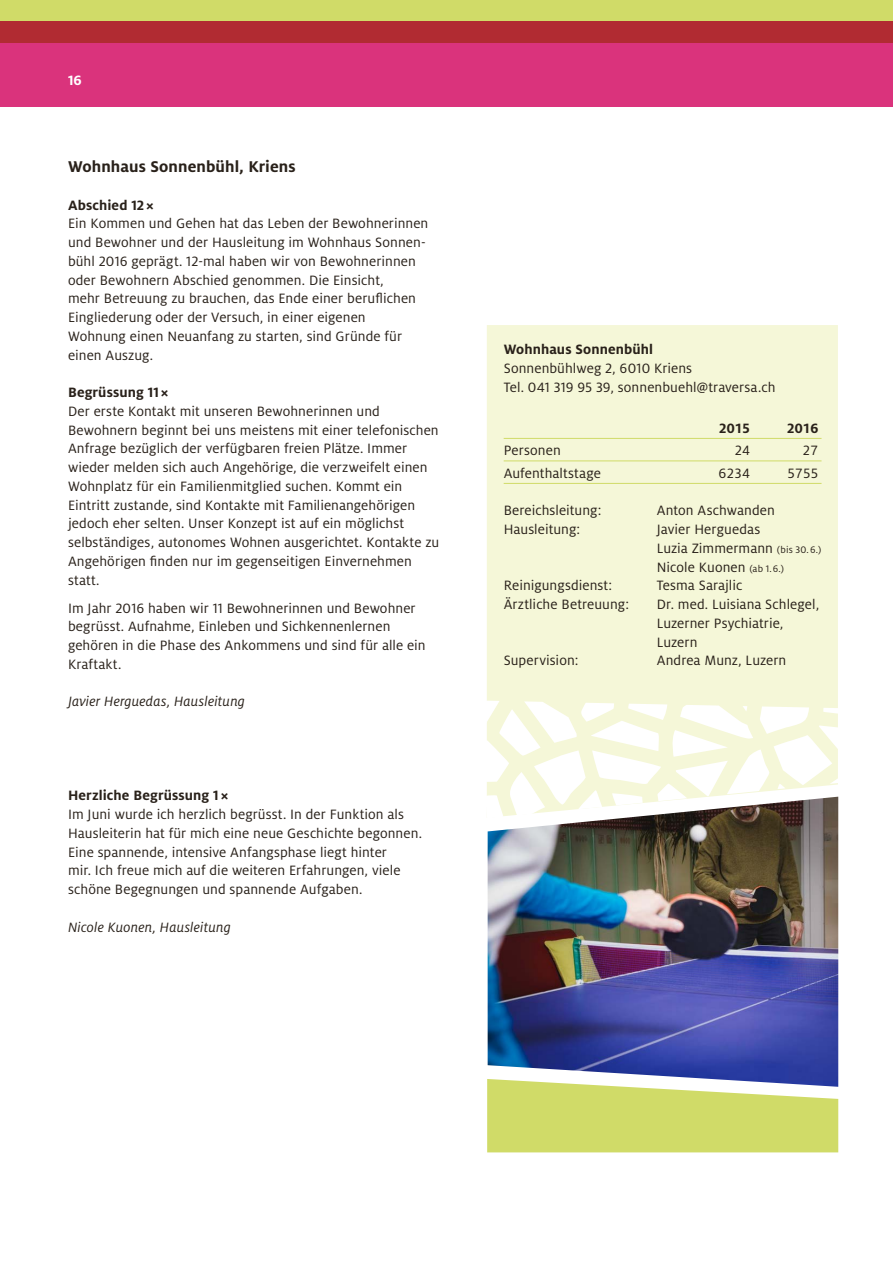
<style>
.page{position:relative;width:893px;height:1263px;background:#fff}
.page>*{position:absolute;margin:0;border:0;box-sizing:border-box;transform-origin:0 0}
.t1{font:700 17.25px "Milo OT";letter-spacing:.005em;color:#29211a}
.t2{font:15px/18.8px "Milo OT";letter-spacing:.005em;color:#29211a}
.t3{font:700 15px "Milo OT";letter-spacing:.005em;color:#29211a}
.t4{font:italic 15px "Milo OT";letter-spacing:.01em;color:#29211a}
.t5{font:700 15px "Milo OT";color:#fff}
.s1{font-size:10.5px}
</style>
<div class="page">
<div style="left:0;top:0;width:893px;height:43px;background:#d0db68"></div>
<svg style="left:0;top:21px;width:893px;height:85px;background:#cf3068"></svg>
<div style="left:487px;top:1079px;width:351px;height:73px;background:#d0db68"></div>
<img style="left:488px;top:818px;width:350px;height:269px">
<div style="left:487px;top:325px;width:351px;height:375px;background:#f5f7d8"></div>
<hr style="left:504px;top:438px;width:317px;height:1px;background:#d0db68">
<hr style="left:504px;top:460px;width:317px;height:1px;background:#d0db68">
<hr style="left:504px;top:483px;width:317px;height:1px;background:#d0db68">
<svg style="left:487px;top:700px;width:352px;height:118px"></svg>
<p class="t5" style="left:68px;top:72px;width:15px">16</p>
<p class="t1" style="left:68px;top:157px;width:229px">Wohnhaus Sonnenbühl, Kriens</p>
<p class="t3" style="left:68px;top:196px;width:87px">Abschied 12 ×</p>
<p class="t2" style="left:68px;top:214px;width:362px">Ein Kommen und Gehen hat das Leben der Bewohnerinnen und Bewohner und der Hausleitung im Wohnhaus Sonnen&shy;bühl 2016 geprägt. 12-mal haben wir von Bewohnerinnen oder Bewohnern Abschied genommen. Die Einsicht,<br>mehr Betreuung zu brauchen, das Ende einer beruflichen Eingliederung oder der Versuch, in einer eigenen<br>Wohnung einen Neuanfang zu starten, sind Gründe für einen Auszug.</p>
<p class="t3" style="left:68px;top:384px;width:102px">Begrüssung 11 ×</p>
<p class="t2" style="left:68px;top:402px;width:373px">Der erste Kontakt mit unseren Bewohnerinnen und Bewohnern beginnt bei uns meistens mit einer telefonischen Anfrage bezüglich der verfügbaren freien Plätze. Immer wieder melden sich auch Angehörige, die verzweifelt einen Wohnplatz für ein Familienmitglied suchen. Kommt ein Eintritt zustande, sind Kontakte mit Familienangehörigen jedoch eher selten. Unser Konzept ist auf ein möglichst selbständiges, autonomes Wohnen ausgerichtet. Kontakte zu Angehörigen finden nur im gegenseitigen Einvernehmen statt.</p>
<p class="t2" style="left:68px;top:599px;width:359px">Im Jahr 2016 haben wir 11 Bewohnerinnen und Bewohner begrüsst. Aufnahme, Einleben und Sichkennenlernen gehören in die Phase des Ankommens und sind für alle ein Kraftakt.</p>
<p class="t4" style="left:68px;top:694px;width:179px">Javier Herguedas, Hausleitung</p>
<p class="t3" style="left:68px;top:787px;width:162px">Herzliche Begrüssung 1 ×</p>
<p class="t2" style="left:68px;top:805px;width:356px">Im Juni wurde ich herzlich begrüsst. In der Funktion als Hausleiterin hat für mich eine neue Geschichte begonnen.<br>Eine spannende, intensive Anfangsphase liegt hinter<br>mir. Ich freue mich auf die weiteren Erfahrungen, viele schöne Begegnungen und spannende Aufgaben.</p>
<p class="t4" style="left:68px;top:919px;width:164px">Nicole Kuonen, Hausleitung</p>
<p class="t3" style="left:504px;top:341px;width:151px">Wohnhaus Sonnenbühl</p>
<p class="t2" style="left:504px;top:359px;width:273px">Sonnenbühlweg 2, 6010 Kriens<br>Tel. 041 319 95 39, sonnenbuehl@traversa.ch</p>
<p class="t3" style="left:719px;top:420px;width:33px">2015</p>
<p class="t3" style="left:787px;top:420px;width:33px">2016</p>
<p class="t2" style="left:504px;top:441px;width:59px">Personen</p>
<p class="t2" style="left:734px;top:441px;width:17px">24</p>
<p class="t2" style="left:803px;top:441px;width:17px">27</p>
<p class="t2" style="left:504px;top:464px;width:99px">Aufenthaltstage</p>
<p class="t2" style="left:719px;top:464px;width:33px">6234</p>
<p class="t2" style="left:787px;top:464px;width:33px">5755</p>
<p class="t2" style="left:504px;top:501px;width:99px">Bereichsleitung:</p>
<p class="t2" style="left:657px;top:501px;width:120px">Anton Aschwanden</p>
<p class="t2" style="left:504px;top:520px;width:78px">Hausleitung:</p>
<p class="t2" style="left:657px;top:520px;width:166px">Javier Herguedas<br>Luzia Zimmermann <span class="s1">(bis 30.6.)<br></span>Nicole Kuonen <span class="s1">(ab 1.6.)</span></p>
<p class="t2" style="left:504px;top:576px;width:110px">Reinigungsdienst:</p>
<p class="t2" style="left:657px;top:576px;width:87px">Tesma Sarajlic</p>
<p class="t2" style="left:504px;top:595px;width:127px">Ärztliche Betreuung:</p>
<p class="t2" style="left:657px;top:595px;width:164px">Dr. med. Luisiana Schlegel,<br>Luzerner Psychiatrie,<br>Luzern</p>
<p class="t2" style="left:504px;top:651px;width:76px">Supervision:</p>
<p class="t2" style="left:657px;top:651px;width:131px">Andrea Munz, Luzern</p>
</div>
